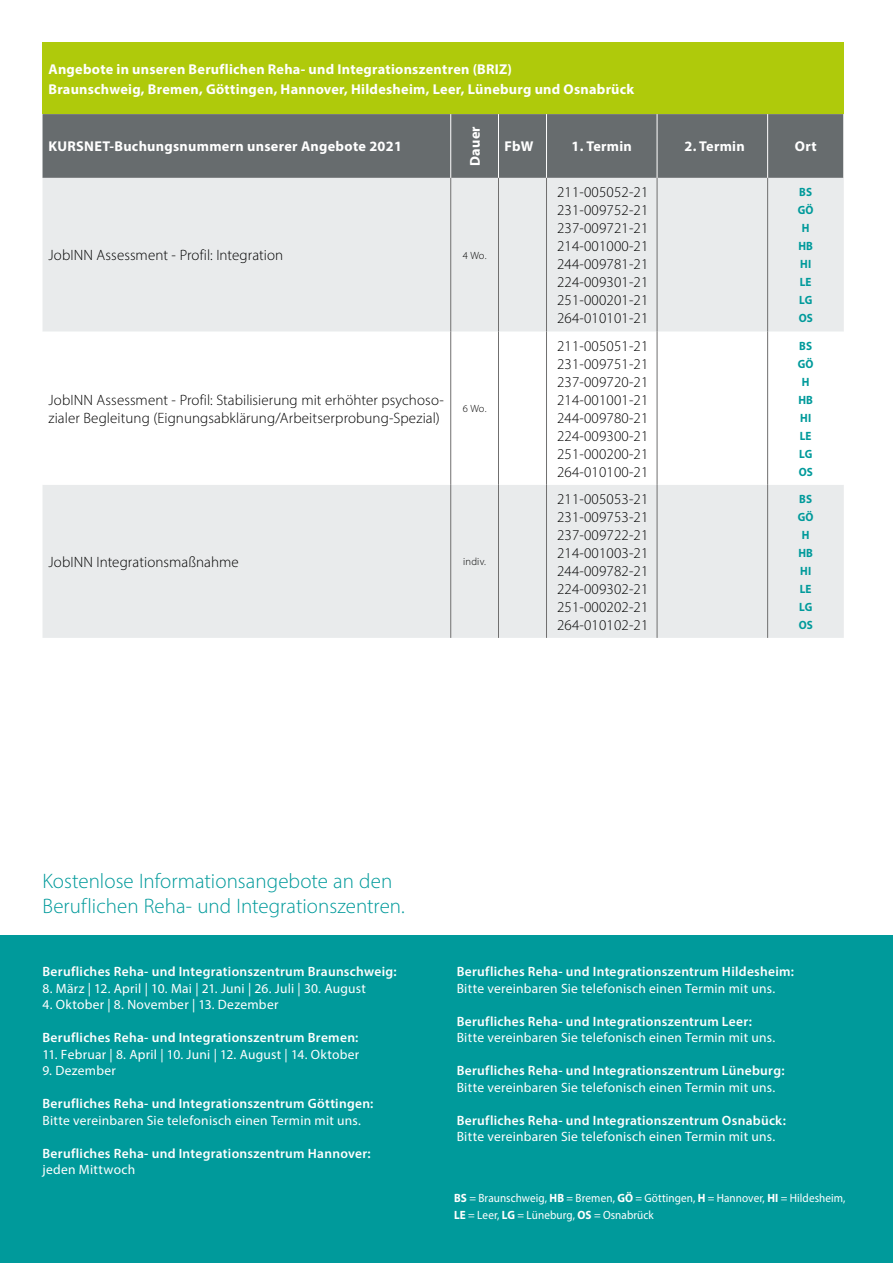
<style>
.page{position:relative;width:893px;height:1263px;background:#fff}
.page>*{position:absolute;margin:0;border:0;box-sizing:border-box;transform-origin:0 0}
.t1{font:300 21px/25.2px "Myriad Pro";color:#009a9b}
.t2{font:300 15px/18px "Myriad Pro";letter-spacing:.01em;color:#000;text-align:justify}
.t3{font:700 14.25px/20.2px "Myriad Pro";letter-spacing:.02em;color:#fff}
.t4{font:13.5px "Myriad Pro";letter-spacing:.02em;color:#fff}
.t5{font:600 13.5px "Myriad Pro";letter-spacing:.02em;color:#fff}
.t6{font:12px/16.5px "Myriad Pro";letter-spacing:.01em;color:#fff;scale:.93 1}
.t7{font:700 12px/18px "Myriad Pro";letter-spacing:.005em;color:#009a9b;text-align:center;scale:.93 1}
.t8{font:300 10.5px "Myriad Pro";letter-spacing:.015em;color:#000}
.s1{font-weight:700}
</style>
<div class="page">
<div style="left:43px;top:43px;width:801px;height:71px;background:#afca0b"></div>
<div style="left:43px;top:114px;width:800px;height:64px;background:#676c6e"></div>
<div style="left:43px;top:178px;width:407px;height:460px;background:#e9ebec"></div>
<div style="left:451px;top:178px;width:393px;height:460px;background:#e9ebec"></div>
<svg style="left:43px;top:332px;width:801px;height:153px"></svg>
<hr style="left:450px;top:114px;width:1px;height:64px;background:#fff">
<hr style="left:498px;top:114px;width:1px;height:64px;background:#fff">
<hr style="left:546px;top:114px;width:1px;height:64px;background:#fff">
<hr style="left:657px;top:114px;width:1px;height:64px;background:#fff">
<hr style="left:767px;top:114px;width:1px;height:64px;background:#fff">
<hr style="left:450px;top:178px;width:1px;height:154px;background:#706f6f">
<hr style="left:498px;top:178px;width:1px;height:154px;background:#706f6f">
<hr style="left:546px;top:178px;width:1px;height:154px;background:#706f6f">
<hr style="left:657px;top:178px;width:1px;height:154px;background:#706f6f">
<hr style="left:767px;top:178px;width:1px;height:154px;background:#706f6f">
<hr style="left:450px;top:332px;width:1px;height:153px;background:#706f6f">
<hr style="left:498px;top:332px;width:1px;height:153px;background:#706f6f">
<hr style="left:546px;top:332px;width:1px;height:153px;background:#706f6f">
<hr style="left:657px;top:332px;width:1px;height:153px;background:#706f6f">
<hr style="left:767px;top:332px;width:1px;height:153px;background:#706f6f">
<hr style="left:450px;top:485px;width:1px;height:153px;background:#706f6f">
<hr style="left:498px;top:485px;width:1px;height:153px;background:#706f6f">
<hr style="left:546px;top:485px;width:1px;height:153px;background:#706f6f">
<hr style="left:657px;top:485px;width:1px;height:153px;background:#706f6f">
<hr style="left:767px;top:485px;width:1px;height:153px;background:#706f6f">
<div style="left:0;top:935px;width:893px;height:328px;background:#009a9b"></div>
<p class="t3" style="left:49px;top:58px;width:587px">Angebote in unseren Beruflichen Reha- und Integrationszentren (BRIZ)<br>Braunschweig, Bremen, Göttingen, Hannover, Hildesheim, Leer, Lüneburg und Osnabrück</p>
<p class="t3" style="left:49px;top:136px;width:355px">KURSNET-Buchungsnummern unserer Angebote 2021</p>
<p class="t3" style="left:465px;top:166px;width:41px;rotate:-90deg">Dauer</p>
<p class="t2" style="left:49px;top:246px;width:236px">JobINN Assessment - Profil: Integration</p>
<p class="t8" style="left:463px;top:249px;width:25px">4 Wo.</p>
<p class="t2" style="left:49px;top:391px;width:397px">JobINN Assessment - Profil: Stabilisierung mit erhöhter psychoso&shy;zialer Begleitung (Eignungsabklärung/Arbeitserprobung-Spezial)</p>
<p class="t8" style="left:463px;top:402px;width:25px">6 Wo.</p>
<p class="t2" style="left:49px;top:553px;width:192px">JobINN Integrationsmaßnahme</p>
<p class="t8" style="left:463px;top:555px;width:24px">indiv.</p>
<p class="t3" style="left:504px;top:136px;width:31px">FbW</p>
<p class="t3" style="left:572px;top:136px;width:62px">1. Termin</p>
<p class="t3" style="left:684px;top:136px;width:62px">2. Termin</p>
<p class="t3" style="left:795px;top:136px;width:23px">Ort</p>
<p class="t2" style="left:557px;top:183px;width:93px">211-005052-21<br>231-009752-21<br>237-009721-21<br>214-001000-21<br>244-009781-21<br>224-009301-21<br>251-000201-21<br>264-010101-21</p>
<p class="t7" style="left:798px;top:183px;width:18px">BS<br>GÖ<br>H<br>HB<br>HI<br>LE<br>LG<br>OS</p>
<p class="t2" style="left:557px;top:337px;width:93px">211-005051-21<br>231-009751-21<br>237-009720-21<br>214-001001-21<br>244-009780-21<br>224-009300-21<br>251-000200-21<br>264-010100-21</p>
<p class="t7" style="left:798px;top:336px;width:18px">BS<br>GÖ<br>H<br>HB<br>HI<br>LE<br>LG<br>OS</p>
<p class="t2" style="left:557px;top:490px;width:93px">211-005053-21<br>231-009753-21<br>237-009722-21<br>214-001003-21<br>244-009782-21<br>224-009302-21<br>251-000202-21<br>264-010102-21</p>
<p class="t7" style="left:798px;top:489px;width:18px">BS<br>GÖ<br>H<br>HB<br>HI<br>LE<br>LG<br>OS</p>
<h1 class="t1" style="left:43px;top:868px;width:364px">Kostenlose Informationsangebote an den<br>Beruflichen Reha- und Integrationszentren.</h1>
<p class="t5" style="left:43px;top:963px;width:356px">Berufliches Reha- und Integrationszentrum Braunschweig:</p>
<p class="t4" style="left:43px;top:980px;width:325px">8. März | 12. April | 10. Mai | 21. Juni | 26. Juli | 30. August</p>
<p class="t4" style="left:43px;top:996px;width:237px">4. Oktober | 8. November | 13. Dezember</p>
<p class="t5" style="left:43px;top:1029px;width:317px">Berufliches Reha- und Integrationszentrum Bremen:</p>
<p class="t4" style="left:43px;top:1046px;width:318px">11. Februar | 8. April | 10. Juni | 12. August | 14. Oktober</p>
<p class="t4" style="left:43px;top:1062px;width:75px">9. Dezember</p>
<p class="t5" style="left:43px;top:1095px;width:332px">Berufliches Reha- und Integrationszentrum Göttingen:</p>
<p class="t4" style="left:43px;top:1112px;width:320px">Bitte vereinbaren Sie telefonisch einen Termin mit uns.</p>
<p class="t5" style="left:43px;top:1144px;width:330px">Berufliches Reha- und Integrationszentrum Hannover:</p>
<p class="t4" style="left:43px;top:1161px;width:94px">jeden Mittwoch</p>
<p class="t5" style="left:457px;top:963px;width:339px">Berufliches Reha- und Integrationszentrum Hildesheim:</p>
<p class="t4" style="left:457px;top:980px;width:320px">Bitte vereinbaren Sie telefonisch einen Termin mit uns.</p>
<p class="t5" style="left:457px;top:1012px;width:297px">Berufliches Reha- und Integrationszentrum Leer:</p>
<p class="t4" style="left:457px;top:1029px;width:320px">Bitte vereinbaren Sie telefonisch einen Termin mit uns.</p>
<p class="t5" style="left:457px;top:1062px;width:329px">Berufliches Reha- und Integrationszentrum Lüneburg:</p>
<p class="t4" style="left:457px;top:1079px;width:320px">Bitte vereinbaren Sie telefonisch einen Termin mit uns.</p>
<p class="t5" style="left:457px;top:1111px;width:331px">Berufliches Reha- und Integrationszentrum Osnabück:</p>
<p class="t4" style="left:457px;top:1128px;width:320px">Bitte vereinbaren Sie telefonisch einen Termin mit uns.</p>
<p class="t6" style="left:454px;top:1190px;width:422px"><span class="s1">BS</span> = Braunschweig, <span class="s1">HB</span> = Bremen, <span class="s1">GÖ</span> = Göttingen, <span class="s1">H</span> = Hannover, <span class="s1">HI</span> = Hildesheim,<br><span class="s1">LE</span> = Leer, <span class="s1">LG</span> = Lüneburg, <span class="s1">OS</span> = Osnabrück</p>
</div>
